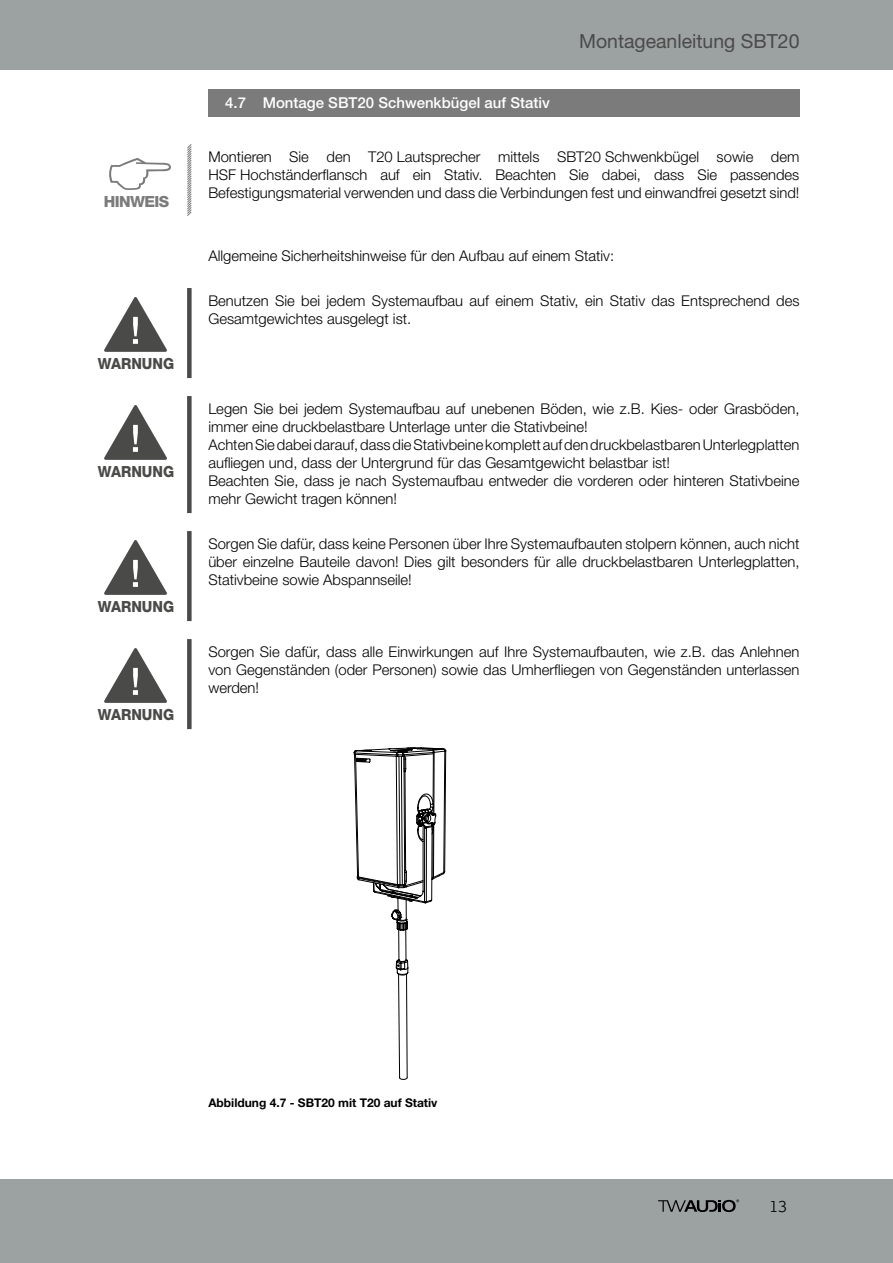
<style>
.page{position:relative;width:893px;height:1263px;background:#fff}
.page>*{position:absolute;margin:0;border:0;box-sizing:border-box;transform-origin:0 0}
.t1{font:19.5px "Helvetica Neue LT Std";color:#4a4a49}
.t2{font:300 16.5px "Lexia";color:#000}
.t3{font:800 15.3px "Helvetica Neue LT Std";color:#4a4a49;scale:.93 1}
.t4{font:800 15.3px "Helvetica Neue LT Std";letter-spacing:-.035em;color:#7c7b7b}
.t5{font:500 15px "Helvetica Neue LT Std";color:#fff}
.t6{font:300 14.85px/18px "Helvetica Neue LT Std";color:#000;text-align:justify}
.t7{font:700 12px "Helvetica Neue LT Std";color:#000}
</style>
<div class="page">
<div style="left:0;top:0;width:893px;height:69px;background:#9ca1a2"></div>
<div style="left:0;top:1179px;width:893px;height:84px;background:#9ca1a2"></div>
<svg style="left:658px;top:1199px;width:81px;height:13px"></svg>
<div style="left:208px;top:89px;width:591px;height:28px;background:#7c7b7b"></div>
<svg style="left:109px;top:158px;width:62px;height:32px"></svg>
<svg style="left:187px;top:144px;width:5px;height:72px"></svg>
<hr style="left:398px;top:929px;width:1px;height:31px;background:#000">
<hr style="left:405px;top:929px;width:1px;height:31px;background:#000">
<svg style="left:396px;top:959px;width:13px;height:121px"></svg>
<svg style="left:354px;top:748px;width:92px;height:183px"></svg>
<div style="left:187px;top:288px;width:5px;height:90px;background:#4a4a49"></div>
<svg style="left:104px;top:297px;width:63px;height:55px"></svg>
<div style="left:187px;top:396px;width:5px;height:117px;background:#4a4a49"></div>
<svg style="left:104px;top:405px;width:63px;height:55px"></svg>
<div style="left:187px;top:531px;width:5px;height:90px;background:#4a4a49"></div>
<svg style="left:104px;top:540px;width:63px;height:55px"></svg>
<div style="left:187px;top:639px;width:5px;height:90px;background:#4a4a49"></div>
<svg style="left:104px;top:648px;width:63px;height:55px"></svg>
<p class="t4" style="left:104px;top:192px;width:67px">HINWEIS</p>
<p class="t3" style="left:98px;top:354px;width:84px">WARNUNG</p>
<p class="t3" style="left:98px;top:462px;width:84px">WARNUNG</p>
<p class="t3" style="left:98px;top:597px;width:84px">WARNUNG</p>
<p class="t3" style="left:98px;top:705px;width:84px">WARNUNG</p>
<p class="t5" style="left:225px;top:94px;width:326px">4.7 Montage SBT20 Schwenkbügel auf Stativ</p>
<h1 class="t1" style="left:579px;top:29px;width:222px">Montageanleitung SBT20</h1>
<p class="t6" style="left:208px;top:147px;width:593px">Montieren Sie den T20 Lautsprecher mittels SBT20 Schwenkbügel sowie dem HSF Hochständerflansch auf ein Stativ. Beachten Sie dabei, dass Sie passendes Befestigungsmaterial verwenden und dass die Verbindungen fest und einwandfrei gesetzt sind!</p>
<p class="t6" style="left:208px;top:246px;width:407px">Allgemeine Sicherheitshinweise für den Aufbau auf einem Stativ:</p>
<p class="t6" style="left:208px;top:291px;width:593px">Benutzen Sie bei jedem Systemaufbau auf einem Stativ, ein Stativ das Entsprechend des<br>Gesamtgewichtes ausgelegt ist.</p>
<p class="t6" style="left:208px;top:399px;width:593px;text-align:left">Legen Sie bei jedem Systemaufbau auf unebenen Böden, wie z.B. Kies- oder Grasböden, immer eine druckbelastbare Unterlage unter die Stativbeine!<br>Achten Sie dabei darauf, dass die Stativbeine komplett auf den druckbelastbaren Unterlegplatten aufliegen und, dass der Untergrund für das Gesamtgewicht belastbar ist!<br>Beachten Sie, dass je nach Systemaufbau entweder die vorderen oder hinteren Stativbeine mehr Gewicht tragen können!</p>
<p class="t6" style="left:208px;top:534px;width:593px">Sorgen Sie dafür, dass keine Personen über Ihre Systemaufbauten stolpern können, auch nicht über einzelne Bauteile davon! Dies gilt besonders für alle druckbelastbaren Unterlegplatten, Stativbeine sowie Abspannseile!</p>
<p class="t6" style="left:208px;top:642px;width:593px">Sorgen Sie dafür, dass alle Einwirkungen auf Ihre Systemaufbauten, wie z.B. das Anlehnen von Gegenständen (oder Personen) sowie das Umherfliegen von Gegenständen unterlassen werden!</p>
<p class="t7" style="left:208px;top:1095px;width:231px">Abbildung 4.7 - SBT20 mit T20 auf Stativ</p>
<p class="t2" style="left:769px;top:1195px;width:19px">13</p>
</div>
